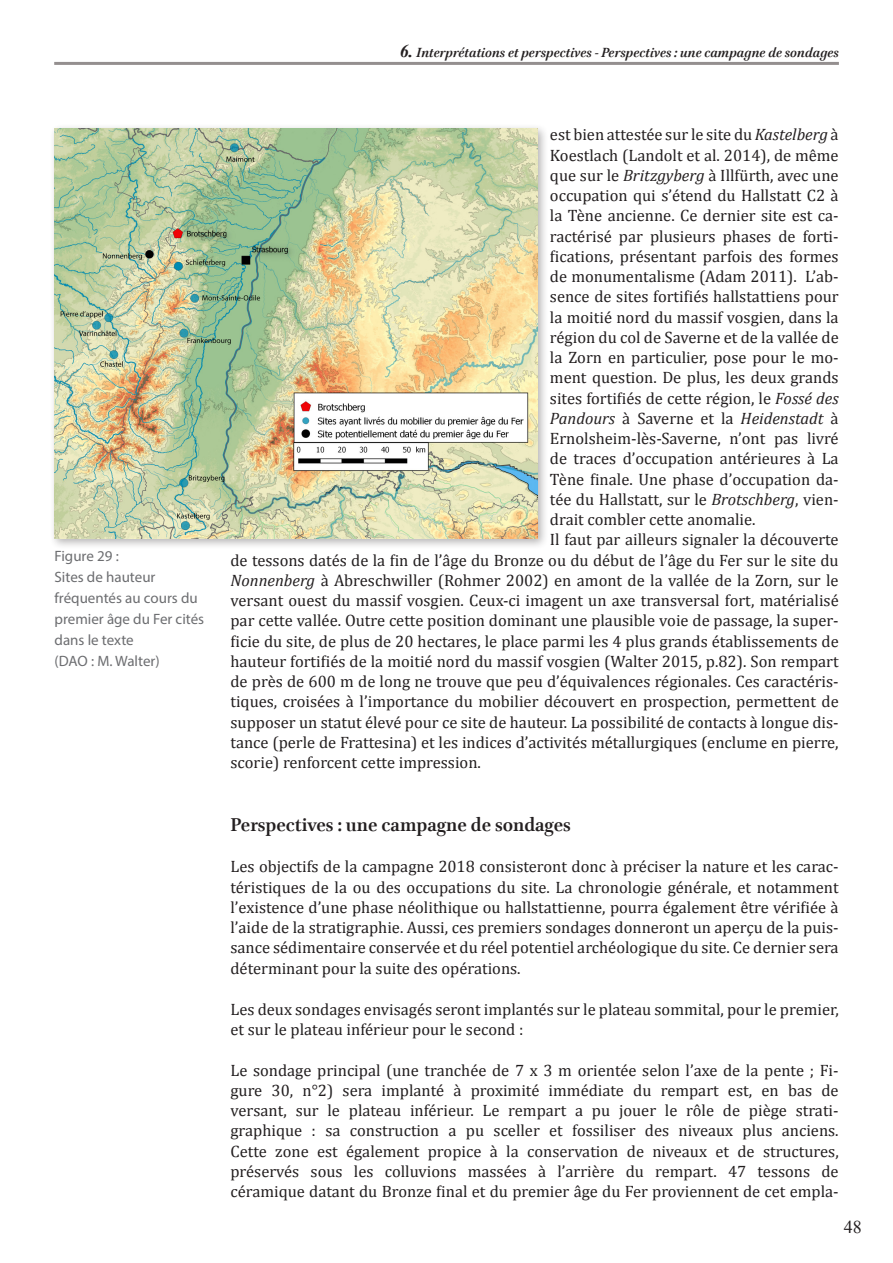
<style>
.page{position:relative;width:893px;height:1263px;background:#fff}
.page>*{position:absolute;margin:0;border:0;box-sizing:border-box;transform-origin:0 0}
.t1{font:700 21px "Brill";color:#231f20}
.t2{font:18px "Times New Roman";color:#231f20}
.t3{font:16.5px/20.2px "Cambria";color:#231f20;text-align:justify}
.t4{font:15px/21px "Myriad Pro";color:#6c6d70}
.t5{font:italic 700 15px "Brill";color:#231f20}
.s1{font-family:"Times New Roman";font-size:18px}
.s2{font-style:italic}
</style>
<div class="page">
<hr style="left:54px;top:62px;width:785px;height:3px;background:#0d0002">
<div style="left:49px;top:123px;width:499px;height:426px;background:#231f20;opacity:.33"></div>
<img style="left:55px;top:129px;width:482px;height:409px">
<p class="t5" style="left:400px;top:42px;width:441px"><span class="s1">6.</span> Interprétations et perspectives - Perspectives : une campagne de sondages</p>
<p class="t4" style="left:55px;top:545px;width:66px">Figure 29 :</p>
<p class="t4" style="left:55px;top:566px;width:151px">Sites de hauteur fréquentés au cours du premier âge du Fer cités dans le texte</p>
<p class="t4" style="left:55px;top:650px;width:107px">(DAO : M. Walter)</p>
<p class="t3" style="left:550px;top:125px;width:290px">est bien attestée sur le site du <span class="s2">Kastelberg</span> à Koestlach (Landolt et al. 2014), de même que sur le <span class="s2">Britzgyberg</span> à Illfürth, avec une occupation qui s’étend du Hallstatt C2 à la Tène ancienne. Ce dernier site est ca&shy;ractérisé par plusieurs phases de forti&shy;fications, présentant parfois des formes de monumentalisme (Adam 2011). L’ab&shy;sence de sites fortifiés hallstattiens pour la moitié nord du massif vosgien, dans la région du col de Saverne et de la vallée de la Zorn en particulier, pose pour le mo&shy;ment question. De plus, les deux grands sites fortifiés de cette région, le <span class="s2">Fossé des Pandours</span> à Saverne et la <span class="s2">Heidenstadt</span> à Ernolsheim-lès-Saverne, n’ont pas livré de traces d’occupation antérieures à La Tène finale. Une phase d’occupation da&shy;tée du Hallstatt, sur le <span class="s2">Brotschberg</span>, vien&shy;drait combler cette anomalie.</p>
<p class="t3" style="left:230px;top:530px;width:610px;text-indent:319px">Il faut par ailleurs signaler la découverte de tessons datés de la fin de l’âge du Bronze ou du début de l’âge du Fer sur le site du <span class="s2">Nonnenberg</span> à Abreschwiller (Rohmer 2002) en amont de la vallée de la Zorn, sur le versant ouest du massif vosgien. Ceux-ci imagent un axe transversal fort, matérialisé par cette vallée. Outre cette position dominant une plausible voie de passage, la super&shy;ficie du site, de plus de 20 hectares, le place parmi les 4 plus grands établissements de hauteur fortifiés de la moitié nord du massif vosgien (Walter 2015, p.82). Son rempart de près de 600 m de long ne trouve que peu d’équivalences régionales. Ces caractéris&shy;tiques, croisées à l’importance du mobilier découvert en prospection, permettent de supposer un statut élevé pour ce site de hauteur. La possibilité de contacts à longue dis&shy;tance (perle de Frattesina) et les indices d’activités métallurgiques (enclume en pierre, scorie) renforcent cette impression.</p>
<p class="t1" style="left:230px;top:810px;width:342px">Perspectives : une campagne de sondages</p>
<p class="t3" style="left:230px;top:856px;width:610px">Les objectifs de la campagne 2018 consisteront donc à préciser la nature et les carac&shy;téristiques de la ou des occupations du site. La chronologie générale, et notamment l’existence d’une phase néolithique ou hallstattienne, pourra également être vérifiée à l’aide de la stratigraphie. Aussi, ces premiers sondages donneront un aperçu de la puis&shy;sance sédimentaire conservée et du réel potentiel archéologique du site. Ce dernier sera déterminant pour la suite des opérations.</p>
<p class="t3" style="left:230px;top:999px;width:610px">Les deux sondages envisagés seront implantés sur le plateau sommital, pour le premier, et sur le plateau inférieur pour le second :</p>
<p class="t3" style="left:230px;top:1060px;width:610px">Le sondage principal (une tranchée de 7 x 3 m orientée selon l’axe de la pente ; Fi&shy;gure 30, n°2) sera implanté à proximité immédiate du rempart est, en bas de versant, sur le plateau inférieur. Le rempart a pu jouer le rôle de piège strati&shy;graphique : sa construction a pu sceller et fossiliser des niveaux plus anciens.<br>Cette zone est également propice à la conservation de niveaux et de structures, préservés sous les colluvions massées à l’arrière du rempart. 47 tessons de céramique datant du Bronze final et du premier âge du Fer proviennent de cet empla-</p>
<p class="t2" style="left:844px;top:1215px;width:19px">48</p>
</div>
